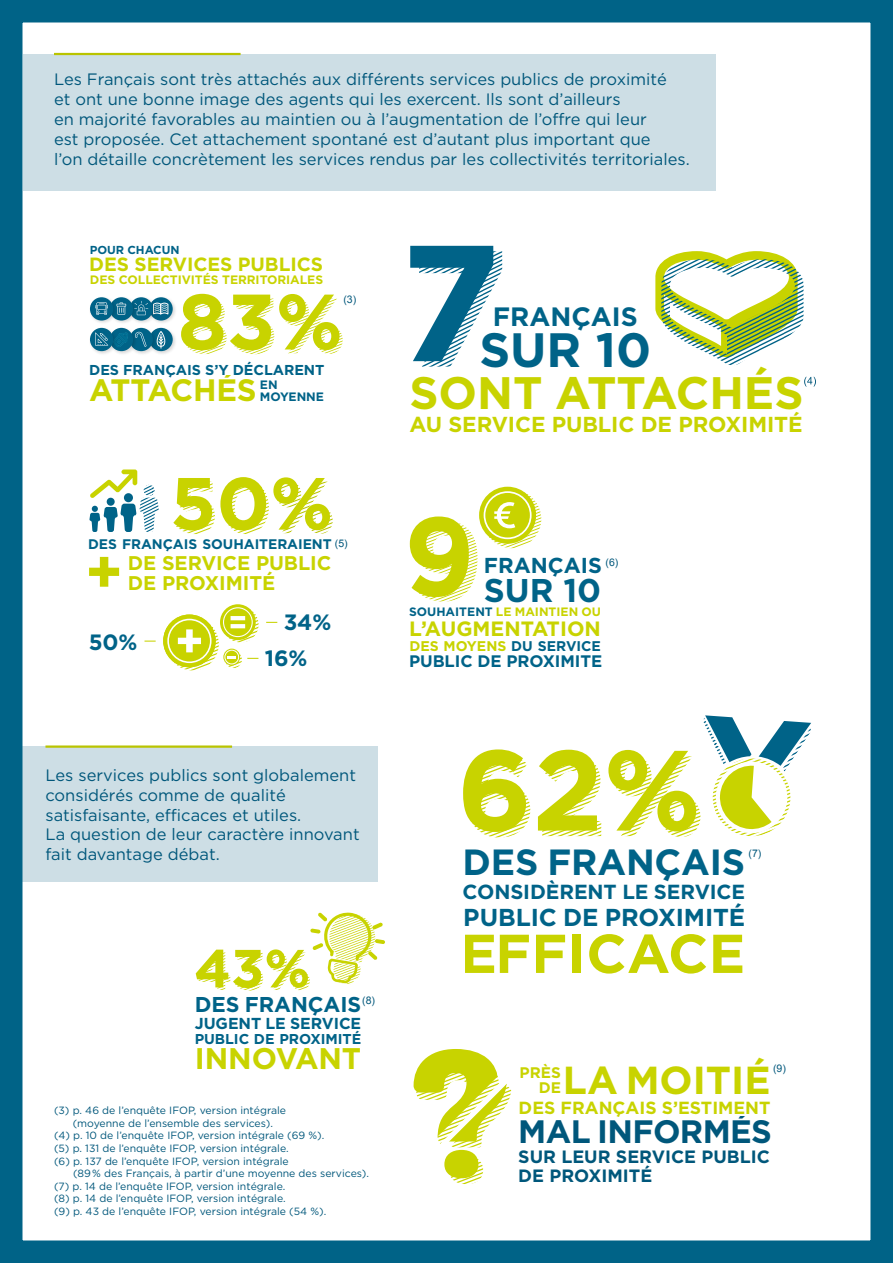
<style>
.page{position:relative;width:893px;height:1263px;background:#fff}
.page>*{position:absolute;margin:0;border:0;box-sizing:border-box;transform-origin:0 0}
.t1{font:900 183px "Antartida Rounded";color:#c8d300}
.t2{font:700 164.85px "Gotham";color:#006388}
.t3{font:700 111.3px "Gotham";color:#c8d300;scale:.96 1}
.t4{font:700 78.45px "Gotham";color:#c8d300}
.t5{font:700 54.6px "Gotham";letter-spacing:.005em;color:#c8d300}
.t6{font:700 53.55px "Gotham";color:#c8d300}
.t7{font:700 48.15px "Gotham";color:#006388}
.t8{font:700 45.45px "Gotham";color:#c8d300}
.t9{font:700 39px "Gotham";color:#c8d300}
.t10{font:700 36.45px "Gotham";letter-spacing:-.005em;color:#006388}
.t11{font:700 32.85px "Gotham";color:#006388}
.t12{font:700 32.4px "Gotham";letter-spacing:-.02em;color:#00577b}
.t13{font:700 30.9px "Gotham";letter-spacing:-.005em;color:#c8d300}
.t14{font:700 29.85px "Gotham";color:#c8d300}
.t15{font:700 26.55px "Gotham";color:#006388}
.t16{font:700 24.45px "Gotham";letter-spacing:-.005em;color:#006388}
.t17{font:700 22.2px/36px "Gotham";color:#006388}
.t18{font:700 21.6px "Gotham";letter-spacing:-.005em;color:#c8d300}
.t19{font:700 21.6px "Gotham";color:#006388}
.t20{font:700 21.45px "Gotham";letter-spacing:-.005em;color:#006388}
.t21{font:700 20.7px "Gotham";color:#c8d300}
.t22{font:700 20.4px "Gotham";letter-spacing:-.005em;color:#006388}
.t23{font:700 19.8px/20px "Gotham";letter-spacing:-.005em;color:#c8d300}
.t24{font:700 19.2px "Gotham";letter-spacing:-.005em;color:#c8d300}
.t25{font:700 17.85px/19.5px "Gotham";color:#00577b}
.t26{font:700 17.55px "Gotham";color:#c8d300}
.t27{font:700 16.65px "Gotham";letter-spacing:-.005em;color:#006388}
.t28{font:16.5px/19.8px "Gotham";color:#00577b}
.t29{font:700 15.9px "Gotham";letter-spacing:-.005em;color:#006388}
.t30{font:700 15.3px/14.7px "Gotham";color:#c8d300;text-align:right}
.t31{font:700 14.4px "Gotham";letter-spacing:-.005em;color:#006388}
.t32{font:700 14.25px "Gotham";letter-spacing:-.005em;color:#006388}
.t33{font:700 14.1px "Gotham";color:#c8d300}
.t34{font:700 13.95px "Gotham";letter-spacing:-.005em;color:#006388}
.t35{font:700 12.15px "Gotham";letter-spacing:-.005em;color:#c8d300}
.t36{font:700 12.15px "Gotham";letter-spacing:-.005em;color:#006388}
.t37{font:700 11.55px "Gotham";letter-spacing:-.005em;color:#006388}
.t38{font:10.5px "Gotham";color:#00577b}
.t39{font:10.5px "Arial";color:#00577b}
.s1{color:#006388}
</style>
<div class="page">
<div style="left:21px;top:747px;width:357px;height:135px;background:#cddee5"></div>
<div style="left:23px;top:54px;width:693px;height:136px;background:#cddee5"></div>
<svg style="left:655px;top:251px;width:148px;height:114px"></svg>
<svg style="left:184px;top:298px;width:159px;height:56px"></svg>
<img style="left:158px;top:297px;width:18px;height:57px">
<div style="left:149px;top:328px;width:24px;height:23px;background:#006388;border-radius:50%"></div>
<svg style="left:158px;top:331px;width:7px;height:17px"></svg>
<img style="left:138px;top:297px;width:20px;height:57px">
<div style="left:130px;top:328px;width:23px;height:23px;background:#006388;border-radius:50%"></div>
<svg style="left:138px;top:332px;width:9px;height:15px"></svg>
<img style="left:119px;top:297px;width:19px;height:57px">
<div style="left:110px;top:328px;width:23px;height:23px;background:#006388;border-radius:50%"></div>
<img style="left:90px;top:297px;width:29px;height:57px">
<div style="left:90px;top:328px;width:23px;height:23px;background:#006388;border-radius:50%"></div>
<svg style="left:95px;top:332px;width:33px;height:15px"></svg>
<svg style="left:149px;top:297px;width:24px;height:24px"></svg>
<svg style="left:130px;top:297px;width:23px;height:24px"></svg>
<svg style="left:134px;top:301px;width:34px;height:14px"></svg>
<div style="left:110px;top:297px;width:23px;height:24px;background:#006388;border-radius:50%"></div>
<svg style="left:117px;top:303px;width:9px;height:12px"></svg>
<div style="left:90px;top:297px;width:23px;height:24px;background:#006388;border-radius:50%"></div>
<svg style="left:95px;top:302px;width:13px;height:13px"></svg>
<svg style="left:416px;top:521px;width:61px;height:80px"></svg>
<div style="left:479px;top:487px;width:57px;height:57px;background:#c8d300;border-radius:50%"></div>
<svg style="left:483px;top:490px;width:58px;height:58px"></svg>
<svg style="left:416px;top:1056px;width:95px;height:128px"></svg>
<svg style="left:89px;top:469px;width:70px;height:63px"></svg>
<svg style="left:220px;top:604px;width:36px;height:36px"></svg>
<svg style="left:166px;top:607px;width:93px;height:63px"></svg>
<div style="left:223px;top:607px;width:30px;height:30px;border:1px solid #fff;border-radius:50%"></div>
<div style="left:225px;top:650px;width:14px;height:14px;border:1px solid #fff;border-radius:50%"></div>
<svg style="left:173px;top:477px;width:160px;height:57px"></svg>
<svg style="left:89px;top:557px;width:30px;height:30px"></svg>
<svg style="left:463px;top:749px;width:67px;height:88px"></svg>
<svg style="left:538px;top:750px;width:63px;height:86px"></svg>
<svg style="left:608px;top:715px;width:203px;height:122px"></svg>
<svg style="left:198px;top:912px;width:187px;height:79px"></svg>
<hr style="left:45px;top:745px;width:187px;height:3px;background:#b9c400">
<hr style="left:54px;top:53px;width:187px;height:2px;background:#b9c400">
<div style="left:0;top:0;width:893px;height:1263px;border:22px solid #006387"></div>
<svg style="left:804px;top:377px;width:12px;height:10px"></svg>
<div style="left:884px;top:0;width:9px;height:1263px;background:#006387"></div>
<div style="left:1px;top:0;width:892px;height:5px;background:#006387"></div>
<div style="left:0;top:1257px;width:893px;height:6px;background:#006387"></div>
<p class="t28" style="left:54px;top:69px;width:637px">Les Français sont très attachés aux différents services publics de proximité<br>et ont une bonne image des agents qui les exercent. Ils sont d’ailleurs<br>en majorité favorables au maintien ou à l’augmentation de l’offre qui leur<br>est proposée. Cet attachement spontané est d’autant plus important que<br>l’on détaille concrètement les services rendus par les collectivités territoriales.</p>
<p class="t37" style="left:90px;top:243px;width:91px">POUR CHACUN</p>
<p class="t24" style="left:89px;top:254px;width:235px">DES SERVICES PUBLICS</p>
<p class="t35" style="left:90px;top:273px;width:235px">DES COLLECTIVITÉS TERRITORIALES</p>
<h3 class="t4" style="left:178px;top:276px;width:167px">83%</h3>
<p class="t36" style="left:260px;top:378px;width:19px">EN</p>
<p class="t39" style="left:343px;top:292px;width:14px">(3)</p>
<p class="t31" style="left:89px;top:361px;width:237px">DES FRANÇAIS S’Y DÉCLARENT</p>
<h3 class="t13" style="left:89px;top:372px;width:169px">ATTACHÉS</h3>
<p class="t36" style="left:260px;top:390px;width:66px">MOYENNE</p>
<p class="t34" style="left:88px;top:536px;width:245px">DES FRANÇAIS SOUHAITERAIENT</p>
<p class="t23" style="left:128px;top:552px;width:205px">DE SERVICE PUBLIC<br>DE PROXIMITÉ</p>
<p class="t39" style="left:335px;top:536px;width:14px">(5)</p>
<h3 class="t17" style="left:89px;top:623px;width:50px">50%</h3>
<h3 class="t17" style="left:265px;top:603px;width:68px;text-indent:19px">34%<br>16%</h3>
<h2 class="t2" style="left:399px;top:207px;width:104px">7</h2>
<h3 class="t15" style="left:493px;top:301px;width:146px">FRANÇAIS</h3>
<h3 class="t7" style="left:479px;top:322px;width:173px">SUR 10</h3>
<h3 class="t8" style="left:409px;top:367px;width:396px">SONT ATTACHÉS</h3>
<h3 class="t18" style="left:409px;top:412px;width:395px">AU SERVICE PUBLIC DE PROXIMITÉ</h3>
<h3 class="t3" style="left:404px;top:492px;width:75px">9</h3>
<h3 class="t19" style="left:484px;top:552px;width:120px">FRANÇAIS</h3>
<p class="t39" style="left:605px;top:555px;width:14px">(6)</p>
<h3 class="t11" style="left:484px;top:571px;width:119px">SUR 10</h3>
<p class="t35" style="left:409px;top:605px;width:193px"><span class="s1">SOUHAITENT</span> LE MAINTIEN OU</p>
<p class="t21" style="left:409px;top:616px;width:193px">L’AUGMENTATION</p>
<p class="t33" style="left:409px;top:637px;width:193px">DES MOYENS <span class="s1">DU SERVICE</span></p>
<p class="t27" style="left:409px;top:651px;width:195px">PUBLIC DE PROXIMITE</p>
<p class="t28" style="left:45px;top:765px;width:316px">Les services publics sont globalement considérés comme de qualité satisfaisante, efficaces et utiles.<br>La question de leur caractère innovant fait davantage débat.</p>
<h3 class="t6" style="left:194px;top:937px;width:118px">43%</h3>
<p class="t39" style="left:362px;top:993px;width:14px">(8)</p>
<h3 class="t20" style="left:195px;top:992px;width:168px">DES FRANÇAIS</h3>
<p class="t29" style="left:195px;top:1014px;width:168px">JUGENT LE SERVICE</p>
<p class="t32" style="left:195px;top:1030px;width:168px">PUBLIC DE PROXIMITÉ</p>
<h3 class="t14" style="left:195px;top:1041px;width:168px">INNOVANT</h3>
<p class="t38" style="left:54px;top:1105px;width:234px">(3) p. 46 de l’enquête IFOP, version intégrale</p>
<p class="t38" style="left:73px;top:1117px;width:202px">(moyenne de l’ensemble des services).</p>
<p class="t38" style="left:54px;top:1130px;width:272px">(4) p. 10 de l’enquête IFOP, version intégrale (69 %).</p>
<p class="t38" style="left:54px;top:1142px;width:236px">(5) p. 131 de l’enquête IFOP, version intégrale.</p>
<p class="t38" style="left:54px;top:1155px;width:236px">(6) p. 137 de l’enquête IFOP, version intégrale</p>
<p class="t38" style="left:73px;top:1168px;width:297px">(89% des Français, à partir d’une moyenne des services).</p>
<p class="t38" style="left:54px;top:1180px;width:233px">(7) p. 14 de l’enquête IFOP, version intégrale.</p>
<p class="t38" style="left:54px;top:1193px;width:233px">(8) p. 14 de l’enquête IFOP, version intégrale.</p>
<p class="t38" style="left:54px;top:1205px;width:274px">(9) p. 43 de l’enquête IFOP, version intégrale (54 %).</p>
<h3 class="t10" style="left:463px;top:841px;width:284px">DES FRANÇAIS</h3>
<p class="t22" style="left:463px;top:880px;width:284px">CONSIDÈRENT LE SERVICE</p>
<h3 class="t16" style="left:463px;top:903px;width:284px">PUBLIC DE PROXIMITÉ</h3>
<p class="t39" style="left:749px;top:846px;width:14px">(7)</p>
<h3 class="t5" style="left:460px;top:922px;width:286px">EFFICACE</h3>
<h1 class="t1" style="left:407px;top:1011px;width:99px">?</h1>
<h3 class="t9" style="left:563px;top:1058px;width:209px">LA MOITIÉ</h3>
<p class="t26" style="left:519px;top:1097px;width:253px">DES FRANÇAIS S’ESTIMENT</p>
<p class="t30" style="left:520px;top:1065px;width:43px">PRÈS<br>DE</p>
<p class="t39" style="left:773px;top:1062px;width:14px">(9)</p>
<h3 class="t12" style="left:518px;top:1113px;width:255px">MAL INFORMÉS</h3>
<p class="t25" style="left:518px;top:1146px;width:253px">SUR LEUR SERVICE PUBLIC<br>DE PROXIMITÉ</p>
</div>
